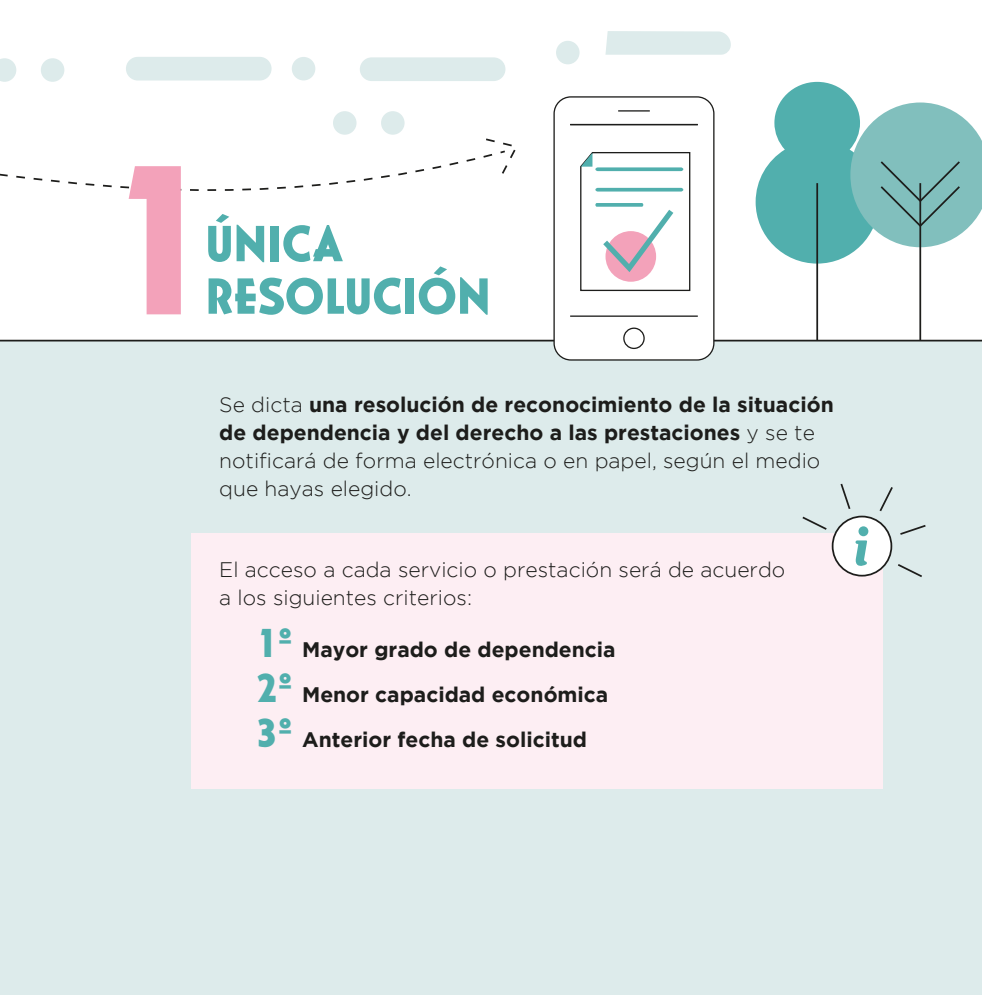
<style>
.page{position:relative;width:982px;height:995px;background:#fff}
.page>*{position:absolute;margin:0;border:0;box-sizing:border-box;transform-origin:0 0}
.t1{font:700 224.17px "Casablanca URW";color:#f3a2ba}
.t2{font:700 53.02px/52.5px "Casablanca URW";letter-spacing:-.005em;color:#51afad}
.t3{font:700 21px/28px "Gotham";color:#1d1d1b}
.t4{font:300 21px/28px "Gotham";color:#1d1d1b}
.s1{font-weight:300}
.s2{font-family:"Casablanca URW";font-size:42.52px;color:#51afad}
</style>
<div class="page">
<svg style="left:0;top:57px;width:498px;height:134px"></svg>
<div style="left:0;top:341px;width:982px;height:654px;background:#ddebeb"></div>
<div style="left:191px;top:533px;width:691px;height:255px;background:#fdeef3"></div>
<svg style="left:605px;top:31px;width:126px;height:24px;background:#deecec"></svg>
<div style="left:360px;top:57px;width:145px;height:24px;background:#ddebeb;border-radius:12px"></div>
<div style="left:333px;top:111px;width:23px;height:24px;background:#ddebeb;border-radius:50%"></div>
<div style="left:381px;top:111px;width:24px;height:24px;background:#ddebeb;border-radius:50%"></div>
<div style="left:556px;top:41px;width:23px;height:23px;background:#ddebeb;border-radius:50%"></div>
<hr style="left:0;top:340px;width:982px;height:1px;background:#1d1d1b">
<hr style="left:816px;top:183px;width:2px;height:157px;background:#1d1d1b">
<hr style="left:919px;top:183px;width:2px;height:157px;background:#1d1d1b">
<svg style="left:755px;top:82px;width:227px;height:181px"></svg>
<div style="left:554px;top:97px;width:160px;height:263px;background:#fff;border-radius:17px"></div>
<div style="left:553px;top:96px;width:161px;height:265px;border:1px solid #1d1d1b;border-radius:17px"></div>
<hr style="left:570px;top:315px;width:128px;height:2px;background:#1d1d1b">
<hr style="left:570px;top:124px;width:128px;height:1px;background:#1d1d1b">
<div style="left:623px;top:327px;width:22px;height:22px;border:1px solid #1d1d1b;border-radius:50%"></div>
<hr style="left:618px;top:110px;width:32px;height:2px;background:#1d1d1b">
<svg style="left:580px;top:152px;width:111px;height:140px"></svg>
<div style="left:126px;top:57px;width:146px;height:23px;background:#ddebeb;border-radius:12px"></div>
<svg style="left:0;top:58px;width:16px;height:24px"></svg>
<div style="left:41px;top:58px;width:23px;height:24px;background:#ddebeb;border-radius:50%"></div>
<div style="left:292px;top:57px;width:23px;height:23px;background:#ddebeb;border-radius:50%"></div>
<div style="left:832px;top:516px;width:59px;height:59px;background:#fff;border-radius:50%"></div>
<div style="left:832px;top:515px;width:60px;height:61px;border:2px solid #1d1d1b;border-radius:50%"></div>
<svg style="left:855px;top:540px;width:12px;height:26px"></svg>
<div style="left:858px;top:526px;width:10px;height:10px;background:#51afad;border-radius:50%"></div>
<svg style="left:879px;top:487px;width:14px;height:24px"></svg>
<svg style="left:840px;top:483px;width:11px;height:26px"></svg>
<svg style="left:802px;top:516px;width:25px;height:14px"></svg>
<svg style="left:900px;top:525px;width:26px;height:10px"></svg>
<svg style="left:898px;top:564px;width:24px;height:13px"></svg>
<svg style="left:484px;top:137px;width:32px;height:41px"></svg>
<h1 class="t1" style="left:99px;top:105px;width:123px">1</h1>
<h2 class="t2" style="left:205px;top:217px;width:287px">ÚNICA<br>RESOLUCIÓN</h2>
<p class="t3" style="left:219px;top:390px;width:616px"><span class="s1">Se dicta</span> una resolución de reconocimiento de la situación de dependencia y del derecho a las prestaciones <span class="s1">y se te notificará de forma electrónica o en papel, según el medio que hayas elegido.</span></p>
<p class="t4" style="left:219px;top:555px;width:567px">El acceso a cada servicio o prestación será de acuerdo a los siguientes criterios:</p>
<p class="t3" style="left:255px;top:626px;width:362px;line-height:45px"><span class="s2">1º</span> Mayor grado de dependencia<br><span class="s2">2º</span> Menor capacidad económica<br><span class="s2">3º</span> Anterior fecha de solicitud</p>
</div>
